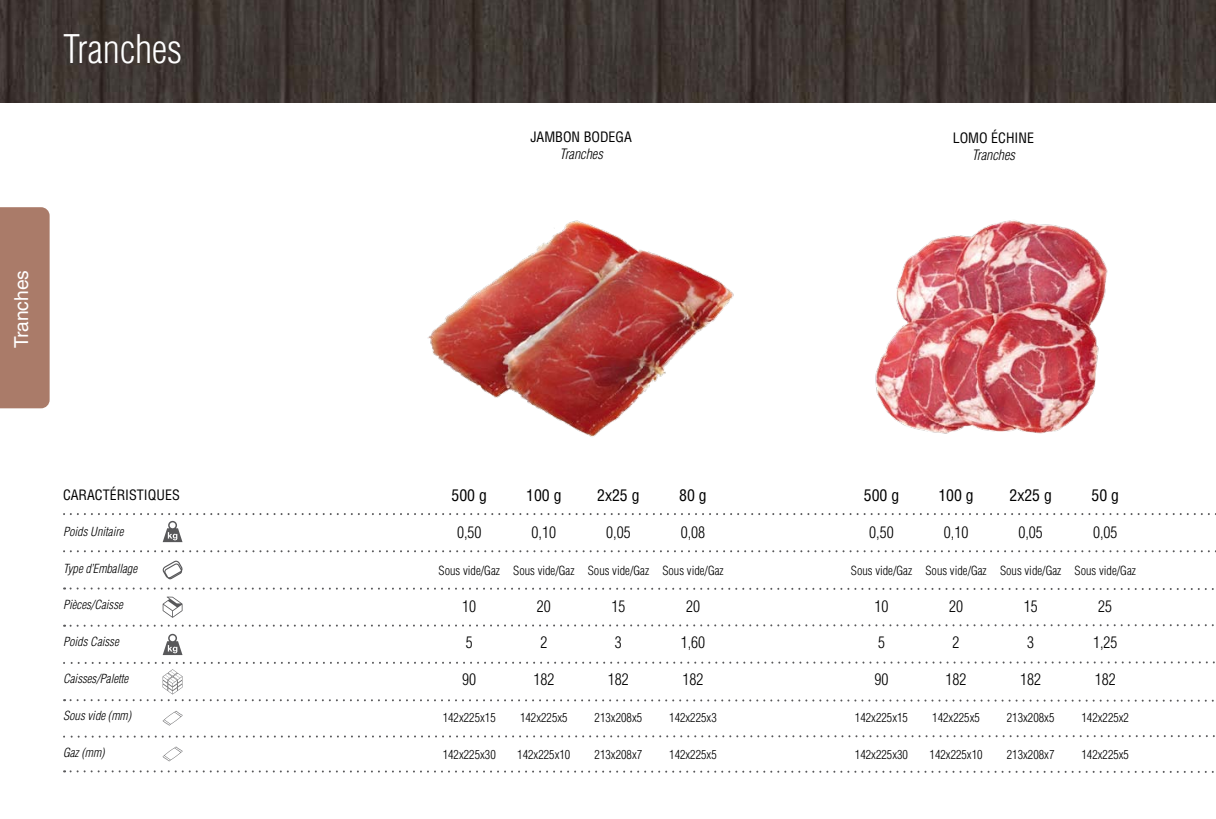
<style>
.page{position:relative;width:1216px;height:819px;background:#fff}
.page>*{position:absolute;margin:0;border:0;box-sizing:border-box;transform-origin:0 0}
.t1{font:300 condensed 38.5px "Helvetica";color:#fff}
.t2{font:19.25px "Helvetica";color:#fff}
.t3{font:300 condensed 15.75px "Helvetica";color:#000}
.t4{font:condensed 15.75px "Helvetica";color:#000}
.t5{font:condensed 14px "Helvetica";color:#000}
.t6{font:italic 300 condensed 14px "Helvetica";color:#000}
.t7{font:300 condensed 12.25px "Helvetica";color:#000}
.t8{font:italic 300 condensed 12.25px "Helvetica";color:#000}
</style>
<div class="page">
<img style="left:0;top:0;width:1215px;height:103px">
<svg style="left:64px;top:513px;width:1152px;height:2px"></svg>
<svg style="left:64px;top:550px;width:1152px;height:2px"></svg>
<svg style="left:64px;top:735px;width:1151px;height:3px"></svg>
<svg style="left:64px;top:770px;width:1150px;height:3px"></svg>
<svg style="left:163px;top:521px;width:19px;height:21px"></svg>
<svg style="left:162px;top:560px;width:21px;height:19px"></svg>
<svg style="left:64px;top:587px;width:1150px;height:40px"></svg>
<svg style="left:64px;top:633px;width:1151px;height:69px"></svg>
<svg style="left:163px;top:710px;width:19px;height:15px"></svg>
<svg style="left:163px;top:746px;width:19px;height:15px"></svg>
<img style="left:875px;top:220px;width:233px;height:214px">
<img style="left:428px;top:220px;width:306px;height:217px">
<div style="left:0;top:207px;width:50px;height:201px;background:#aa7b69"></div>
<h1 class="t1" style="left:63px;top:25px;width:121px">Tranches</h1>
<h2 class="t2" style="left:10px;top:347px;width:79px;rotate:-90deg">Tranches</h2>
<p class="t5" style="left:63px;top:486px;width:118px">CARACTÉRISTIQUES</p>
<p class="t8" style="left:63px;top:524px;width:62px">Poids Unitaire</p>
<p class="t8" style="left:63px;top:560px;width:76px">Type d’Emballage</p>
<p class="t8" style="left:63px;top:597px;width:61px">Pièces/Caisse</p>
<p class="t8" style="left:63px;top:634px;width:57px">Poids Caisse</p>
<p class="t8" style="left:63px;top:671px;width:67px">Caisses/Palette</p>
<p class="t8" style="left:63px;top:707px;width:70px">Sous vide (mm)</p>
<p class="t8" style="left:63px;top:744px;width:43px">Gaz (mm)</p>
<p class="t5" style="left:530px;top:128px;width:103px">JAMBON BODEGA</p>
<p class="t6" style="left:559px;top:145px;width:45px">Tranches</p>
<p class="t5" style="left:952px;top:129px;width:83px">LOMO ÉCHINE</p>
<p class="t6" style="left:971px;top:146px;width:45px">Tranches</p>
<p class="t4" style="left:451px;top:485px;width:37px">500 g</p>
<p class="t3" style="left:457px;top:522px;width:26px">0,50</p>
<p class="t7" style="left:438px;top:562px;width:63px">Sous vide/Gaz</p>
<p class="t3" style="left:462px;top:596px;width:15px">10</p>
<p class="t3" style="left:466px;top:632px;width:8px">5</p>
<p class="t3" style="left:462px;top:669px;width:15px">90</p>
<p class="t7" style="left:443px;top:709px;width:55px">142x225x15</p>
<p class="t7" style="left:443px;top:746px;width:55px">142x225x30</p>
<p class="t4" style="left:526px;top:485px;width:37px">100 g</p>
<p class="t3" style="left:531px;top:522px;width:26px">0,10</p>
<p class="t7" style="left:513px;top:562px;width:63px">Sous vide/Gaz</p>
<p class="t3" style="left:537px;top:596px;width:15px">20</p>
<p class="t3" style="left:540px;top:632px;width:8px">2</p>
<p class="t3" style="left:533px;top:669px;width:22px">182</p>
<p class="t7" style="left:520px;top:709px;width:49px">142x225x5</p>
<p class="t7" style="left:517px;top:746px;width:55px">142x225x10</p>
<p class="t4" style="left:597px;top:485px;width:44px">2x25 g</p>
<p class="t3" style="left:606px;top:522px;width:26px">0,05</p>
<p class="t7" style="left:588px;top:562px;width:63px">Sous vide/Gaz</p>
<p class="t3" style="left:611px;top:596px;width:15px">15</p>
<p class="t3" style="left:615px;top:632px;width:8px">3</p>
<p class="t3" style="left:608px;top:669px;width:22px">182</p>
<p class="t7" style="left:594px;top:709px;width:49px">213x208x5</p>
<p class="t7" style="left:594px;top:746px;width:49px">213x208x7</p>
<p class="t4" style="left:679px;top:485px;width:29px">80 g</p>
<p class="t3" style="left:680px;top:522px;width:26px">0,08</p>
<p class="t7" style="left:662px;top:562px;width:63px">Sous vide/Gaz</p>
<p class="t3" style="left:686px;top:596px;width:15px">20</p>
<p class="t3" style="left:680px;top:632px;width:26px">1,60</p>
<p class="t3" style="left:682px;top:669px;width:22px">182</p>
<p class="t7" style="left:669px;top:709px;width:49px">142x225x3</p>
<p class="t7" style="left:669px;top:746px;width:49px">142x225x5</p>
<p class="t4" style="left:863px;top:485px;width:37px">500 g</p>
<p class="t3" style="left:869px;top:522px;width:26px">0,50</p>
<p class="t7" style="left:850px;top:562px;width:63px">Sous vide/Gaz</p>
<p class="t3" style="left:874px;top:596px;width:15px">10</p>
<p class="t3" style="left:878px;top:632px;width:8px">5</p>
<p class="t3" style="left:874px;top:669px;width:15px">90</p>
<p class="t7" style="left:855px;top:709px;width:55px">142x225x15</p>
<p class="t7" style="left:855px;top:746px;width:55px">142x225x30</p>
<p class="t4" style="left:938px;top:485px;width:37px">100 g</p>
<p class="t3" style="left:943px;top:522px;width:26px">0,10</p>
<p class="t7" style="left:925px;top:562px;width:63px">Sous vide/Gaz</p>
<p class="t3" style="left:949px;top:596px;width:15px">20</p>
<p class="t3" style="left:952px;top:632px;width:8px">2</p>
<p class="t3" style="left:945px;top:669px;width:22px">182</p>
<p class="t7" style="left:932px;top:709px;width:49px">142x225x5</p>
<p class="t7" style="left:929px;top:746px;width:55px">142x225x10</p>
<p class="t4" style="left:1009px;top:485px;width:44px">2x25 g</p>
<p class="t3" style="left:1018px;top:522px;width:26px">0,05</p>
<p class="t7" style="left:1000px;top:562px;width:63px">Sous vide/Gaz</p>
<p class="t3" style="left:1023px;top:596px;width:15px">15</p>
<p class="t3" style="left:1027px;top:632px;width:8px">3</p>
<p class="t3" style="left:1020px;top:669px;width:22px">182</p>
<p class="t7" style="left:1006px;top:709px;width:49px">213x208x5</p>
<p class="t7" style="left:1006px;top:746px;width:49px">213x208x7</p>
<p class="t4" style="left:1091px;top:485px;width:29px">50 g</p>
<p class="t3" style="left:1092px;top:522px;width:26px">0,05</p>
<p class="t7" style="left:1074px;top:562px;width:63px">Sous vide/Gaz</p>
<p class="t3" style="left:1098px;top:596px;width:15px">25</p>
<p class="t3" style="left:1092px;top:632px;width:26px">1,25</p>
<p class="t3" style="left:1094px;top:669px;width:22px">182</p>
<p class="t7" style="left:1081px;top:709px;width:49px">142x225x2</p>
<p class="t7" style="left:1081px;top:746px;width:49px">142x225x5</p>
</div>
